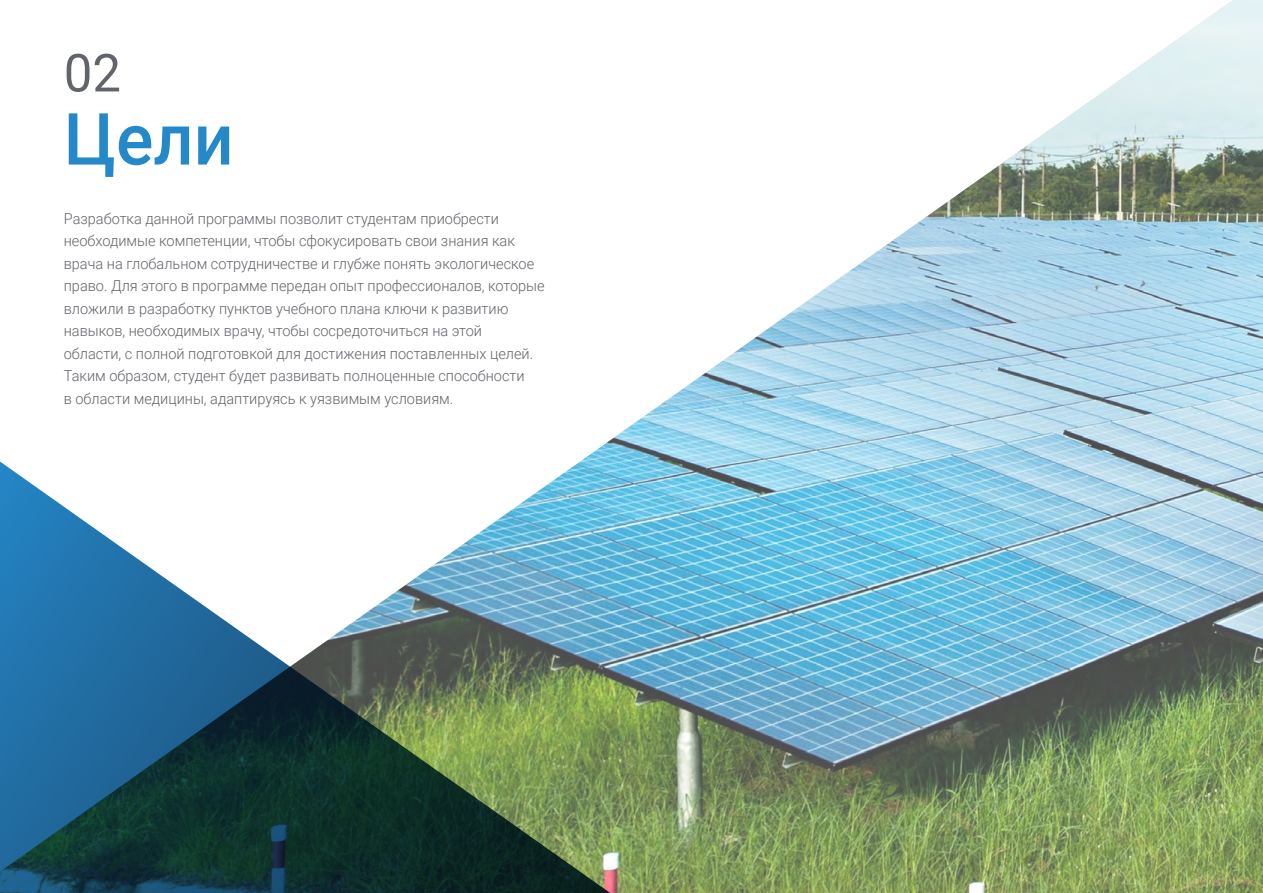
<style>
.page{position:relative;width:1263px;height:893px;background:#fff}
.page>*{position:absolute;margin:0;border:0;box-sizing:border-box;transform-origin:0 0}
.t1{font:500 72px "Roboto";color:#2488c9}
.t2{font:52.5px "Roboto";color:#61646a}
.t3{font:300 15px/22.5px "Roboto";color:#61646a}
</style>
<div class="page">
<img style="left:602px;top:0;width:661px;height:893px">
<svg style="left:0;top:446px;width:640px;height:447px"></svg>
<h2 class="t2" style="left:64px;top:36px;width:59px">02</h2>
<h1 class="t1" style="left:64px;top:89px;width:171px">Цели</h1>
<p class="t3" style="left:64px;top:207px;width:482px">Разработка данной программы позволит студентам приобрести необходимые компетенции, чтобы сфокусировать свои знания как врача на глобальном сотрудничестве и глубже понять экологическое право. Для этого в программе передан опыт профессионалов, которые вложили в разработку пунктов учебного плана ключи к развитию навыков, необходимых врачу, чтобы сосредоточиться на этой<br>области, с полной подготовкой для достижения поставленных целей.<br>Таким образом, студент будет развивать полноценные способности<br>в области медицины, адаптируясь к уязвимым условиям.</p>
</div>
